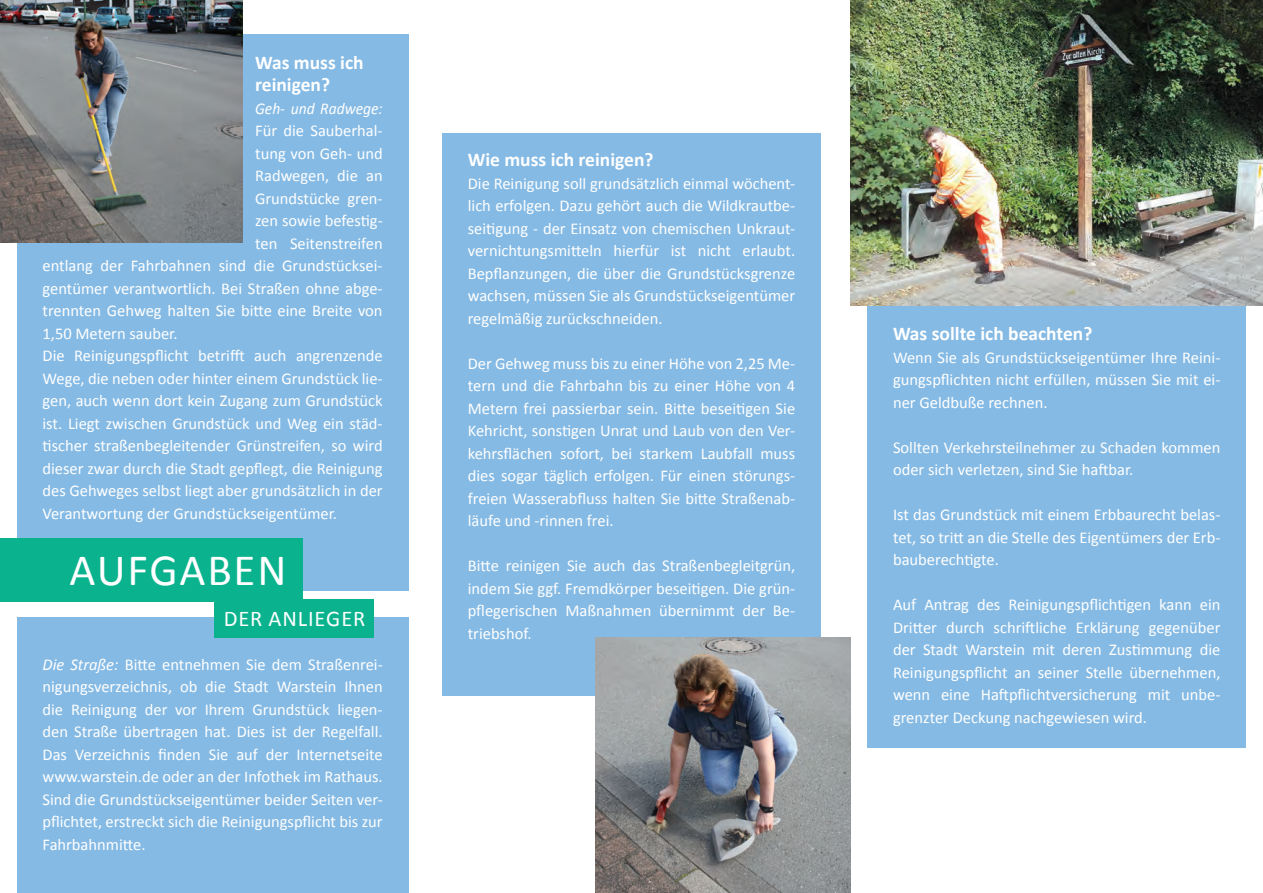
<style>
.page{position:relative;width:1263px;height:893px;background:#fff}
.page>*{position:absolute;margin:0;border:0;box-sizing:border-box;transform-origin:0 0}
.t1{font:45px "Calibri";letter-spacing:.04em;color:#fff}
.t2{font:22.5px "Calibri";letter-spacing:.04em;color:#fff}
.t3{font:700 19.5px/22.5px "Calibri";color:#fff}
.t4{font:16.5px/22.5px "Calibri";color:#fff;text-align:justify}
.t5{font:italic 16.5px "Calibri";color:#fff;scale:.94 1}
.s1{font-style:italic}
</style>
<div class="page">
<div style="left:17px;top:35px;width:391px;height:556px;background:#85bae4"></div>
<img style="left:0;top:0;width:242px;height:242px">
<div style="left:442px;top:133px;width:378px;height:562px;background:#85bae4"></div>
<div style="left:867px;top:275px;width:379px;height:472px;background:#85bae4"></div>
<img style="left:595px;top:638px;width:255px;height:255px">
<div style="left:17px;top:618px;width:391px;height:275px;background:#85bae4"></div>
<div style="left:0;top:538px;width:302px;height:63px;background:#0ab38d"></div>
<div style="left:214px;top:599px;width:160px;height:39px;background:#0ab38d"></div>
<img style="left:850px;top:0;width:413px;height:306px">
<p class="t3" style="left:255px;top:51px;width:110px">Was muss ich reinigen?</p>
<p class="t5" style="left:255px;top:97px;width:137px">Geh- und Radwege:</p>
<p class="t4" style="left:255px;top:119px;width:129px">Für die Sauberhal-</p>
<p class="t4" style="left:255px;top:142px;width:129px">tung von Geh- und</p>
<p class="t4" style="left:255px;top:164px;width:129px">Radwegen, die an</p>
<p class="t4" style="left:255px;top:187px;width:129px">Grundstücke gren-</p>
<p class="t4" style="left:255px;top:209px;width:129px">zen sowie befestig-</p>
<p class="t4" style="left:255px;top:232px;width:129px">ten Seitenstreifen</p>
<p class="t4" style="left:43px;top:254px;width:342px">entlang der Fahrbahnen sind die Grundstücksei-</p>
<p class="t4" style="left:43px;top:277px;width:342px">gentümer verantwortlich. Bei Straßen ohne abge-</p>
<p class="t4" style="left:43px;top:300px;width:342px">trennten Gehweg halten Sie bitte eine Breite von</p>
<p class="t4" style="left:43px;top:322px;width:137px">1,50 Metern sauber.</p>
<p class="t4" style="left:43px;top:345px;width:342px">Die Reinigungspflicht betrifft auch angrenzende</p>
<p class="t4" style="left:43px;top:367px;width:342px">Wege, die neben oder hinter einem Grundstück lie-</p>
<p class="t4" style="left:43px;top:390px;width:342px">gen, auch wenn dort kein Zugang zum Grundstück</p>
<p class="t4" style="left:43px;top:412px;width:342px">ist. Liegt zwischen Grundstück und Weg ein städ-</p>
<p class="t4" style="left:43px;top:435px;width:342px">tischer straßenbegleitender Grünstreifen, so wird</p>
<p class="t4" style="left:43px;top:457px;width:342px">dieser zwar durch die Stadt gepflegt, die Reinigung</p>
<p class="t4" style="left:43px;top:480px;width:342px">des Gehweges selbst liegt aber grundsätzlich in der</p>
<p class="t4" style="left:43px;top:502px;width:296px">Verantwortung der Grundstückseigentümer.</p>
<h1 class="t1" style="left:70px;top:542px;width:218px">aufgaben</h1>
<h2 class="t2" style="left:224px;top:604px;width:143px">der anlieger</h2>
<p class="t4" style="left:43px;top:653px;width:342px"><span class="s1">Die Straße:</span> Bitte entnehmen Sie dem Straßenrei&shy;nigungsverzeichnis, ob die Stadt Warstein Ihnen die Reinigung der vor Ihrem Grundstück liegen&shy;den Straße übertragen hat. Dies ist der Regelfall.<br>Das Verzeichnis finden Sie auf der Internetseite www.warstein.de oder an der Infothek im Rathaus.<br>Sind die Grundstückseigentümer beider Seiten ver&shy;pflichtet, erstreckt sich die Reinigungspflicht bis zur Fahrbahnmitte.</p>
<p class="t3" style="left:468px;top:148px;width:187px">Wie muss ich reinigen?</p>
<p class="t4" style="left:468px;top:172px;width:329px">Die Reinigung soll grundsätzlich einmal wöchent&shy;lich erfolgen. Dazu gehört auch die Wildkrautbe&shy;seitigung - der Einsatz von chemischen Unkraut&shy;vernichtungsmitteln hierfür ist nicht erlaubt.<br>Bepflanzungen, die über die Grundstücksgrenze wachsen, müssen Sie als Grundstückseigentümer regelmäßig zurückschneiden.</p>
<p class="t4" style="left:468px;top:352px;width:329px">Der Gehweg muss bis zu einer Höhe von 2,25 Me&shy;tern und die Fahrbahn bis zu einer Höhe von 4<br>Metern frei passierbar sein. Bitte beseitigen Sie Kehricht, sonstigen Unrat und Laub von den Ver&shy;kehrsflächen sofort, bei starkem Laubfall muss dies sogar täglich erfolgen. Für einen störungs&shy;freien Wasserabfluss halten Sie bitte Straßenab&shy;läufe und -rinnen frei.</p>
<p class="t4" style="left:468px;top:555px;width:329px">Bitte reinigen Sie auch das Straßenbegleitgrün, indem Sie ggf. Fremdkörper beseitigen. Die grün&shy;pflegerischen Maßnahmen übernimmt der Be&shy;triebshof.</p>
<p class="t3" style="left:893px;top:322px;width:201px">Was sollte ich beachten?</p>
<p class="t4" style="left:893px;top:346px;width:329px">Wenn Sie als Grundstückseigentümer Ihre Reini&shy;gungspflichten nicht erfüllen, müssen Sie mit ei&shy;ner Geldbuße rechnen.</p>
<p class="t4" style="left:893px;top:436px;width:329px">Sollten Verkehrsteilnehmer zu Schaden kommen oder sich verletzen, sind Sie haftbar.</p>
<p class="t4" style="left:893px;top:503px;width:329px">Ist das Grundstück mit einem Erbbaurecht belas&shy;tet, so tritt an die Stelle des Eigentümers der Erb&shy;bauberechtigte.</p>
<p class="t4" style="left:893px;top:593px;width:329px">Auf Antrag des Reinigungspflichtigen kann ein Dritter durch schriftliche Erklärung gegenüber der Stadt Warstein mit deren Zustimmung die Reinigungspflicht an seiner Stelle übernehmen, wenn eine Haftpflichtversicherung mit unbe&shy;grenzter Deckung nachgewiesen wird.</p>
</div>
